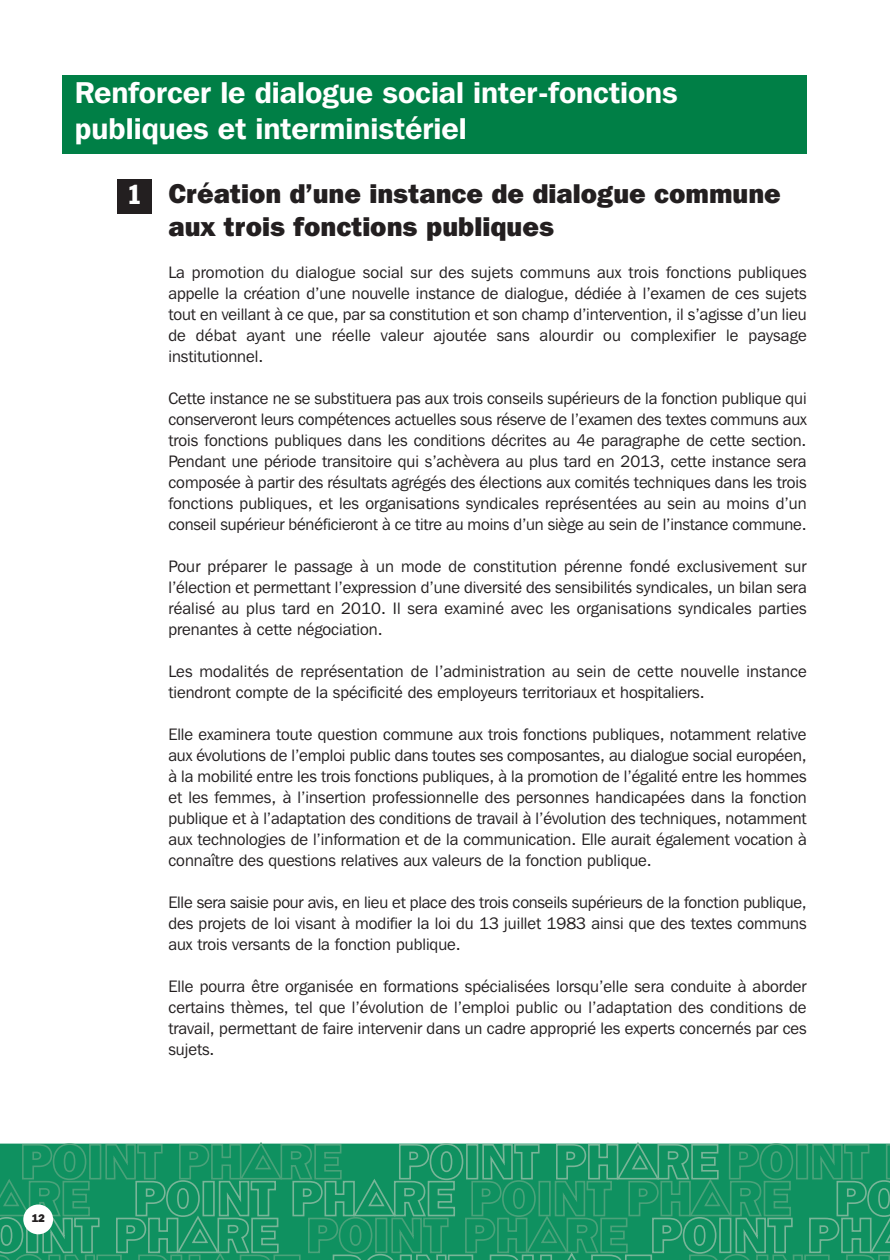
<style>
.page{position:relative;width:890px;height:1260px;background:#fff}
.page>*{position:absolute;margin:0;border:0;box-sizing:border-box;transform-origin:0 0}
.t1{font:600 30px/36px "Franklin Gothic IT Cby BT";color:#fff}
.t2{font:800 27px/32.2px "Franklin Gothic IT Cby BT";color:#231f20}
.t3{font:condensed 27px "Franklin Gothic BT";color:#fff}
.t4{font:16.5px/21px "Franklin Gothic IT Cby BT";color:#231f20;text-align:justify}
.t5{font:800 11.1px "Franklin Gothic IT Cby BT";color:#231f20}
</style>
<div class="page">
<svg style="left:0;top:1142px;width:889px;height:117px;background:#219769"></svg>
<div style="left:23px;top:1204px;width:30px;height:30px;background:#fff;border-radius:50%"></div>
<div style="left:62px;top:75px;width:744px;height:78px;background:#007f46"></div>
<div style="left:117px;top:179px;width:34px;height:34px;background:#231f20"></div>
<h1 class="t1" style="left:75px;top:77px;width:604px">Renforcer le dialogue social inter-fonctions publiques et interministériel</h1>
<h2 class="t2" style="left:168px;top:180px;width:614px">Création d’une instance de dialogue commune aux trois fonctions publiques</h2>
<h2 class="t3" style="left:127px;top:184px;width:17px">1</h2>
<p class="t4" style="left:168px;top:263px;width:639px">La promotion du dialogue social sur des sujets communs aux trois fonctions publiques appelle la création d’une nouvelle instance de dialogue, dédiée à l’examen de ces sujets tout en veillant à ce que, par sa constitution et son champ d’intervention, il s’agisse d’un lieu de débat ayant une réelle valeur ajoutée sans alourdir ou complexifier le paysage institutionnel.</p>
<p class="t4" style="left:168px;top:389px;width:639px">Cette instance ne se substituera pas aux trois conseils supérieurs de la fonction publique qui conserveront leurs compétences actuelles sous réserve de l’examen des textes communs aux trois fonctions publiques dans les conditions décrites au 4e paragraphe de cette section.<br>Pendant une période transitoire qui s’achèvera au plus tard en 2013, cette instance sera composée à partir des résultats agrégés des élections aux comités techniques dans les trois fonctions publiques, et les organisations syndicales représentées au sein au moins d’un conseil supérieur bénéficieront à ce titre au moins d’un siège au sein de l’instance commune.</p>
<p class="t4" style="left:168px;top:557px;width:639px">Pour préparer le passage à un mode de constitution pérenne fondé exclusivement sur l’élection et permettant l’expression d’une diversité des sensibilités syndicales, un bilan sera réalisé au plus tard en 2010. Il sera examiné avec les organisations syndicales parties prenantes à cette négociation.</p>
<p class="t4" style="left:168px;top:662px;width:639px">Les modalités de représentation de l’administration au sein de cette nouvelle instance tiendront compte de la spécificité des employeurs territoriaux et hospitaliers.</p>
<p class="t4" style="left:168px;top:725px;width:639px">Elle examinera toute question commune aux trois fonctions publiques, notamment relative aux évolutions de l’emploi public dans toutes ses composantes, au dialogue social européen, à la mobilité entre les trois fonctions publiques, à la promotion de l’égalité entre les hommes et les femmes, à l’insertion professionnelle des personnes handicapées dans la fonction publique et à l’adaptation des conditions de travail à l’évolution des techniques, notamment aux technologies de l’information et de la communication. Elle aurait également vocation à connaître des questions relatives aux valeurs de la fonction publique.</p>
<p class="t4" style="left:168px;top:893px;width:639px">Elle sera saisie pour avis, en lieu et place des trois conseils supérieurs de la fonction publique, des projets de loi visant à modifier la loi du 13 juillet 1983 ainsi que des textes communs aux trois versants de la fonction publique.</p>
<p class="t4" style="left:168px;top:977px;width:639px">Elle pourra être organisée en formations spécialisées lorsqu’elle sera conduite à aborder certains thèmes, tel que l’évolution de l’emploi public ou l’adaptation des conditions de travail, permettant de faire intervenir dans un cadre approprié les experts concernés par ces sujets.</p>
<p class="t5" style="left:31px;top:1214px;width:15px">12</p>
</div>
